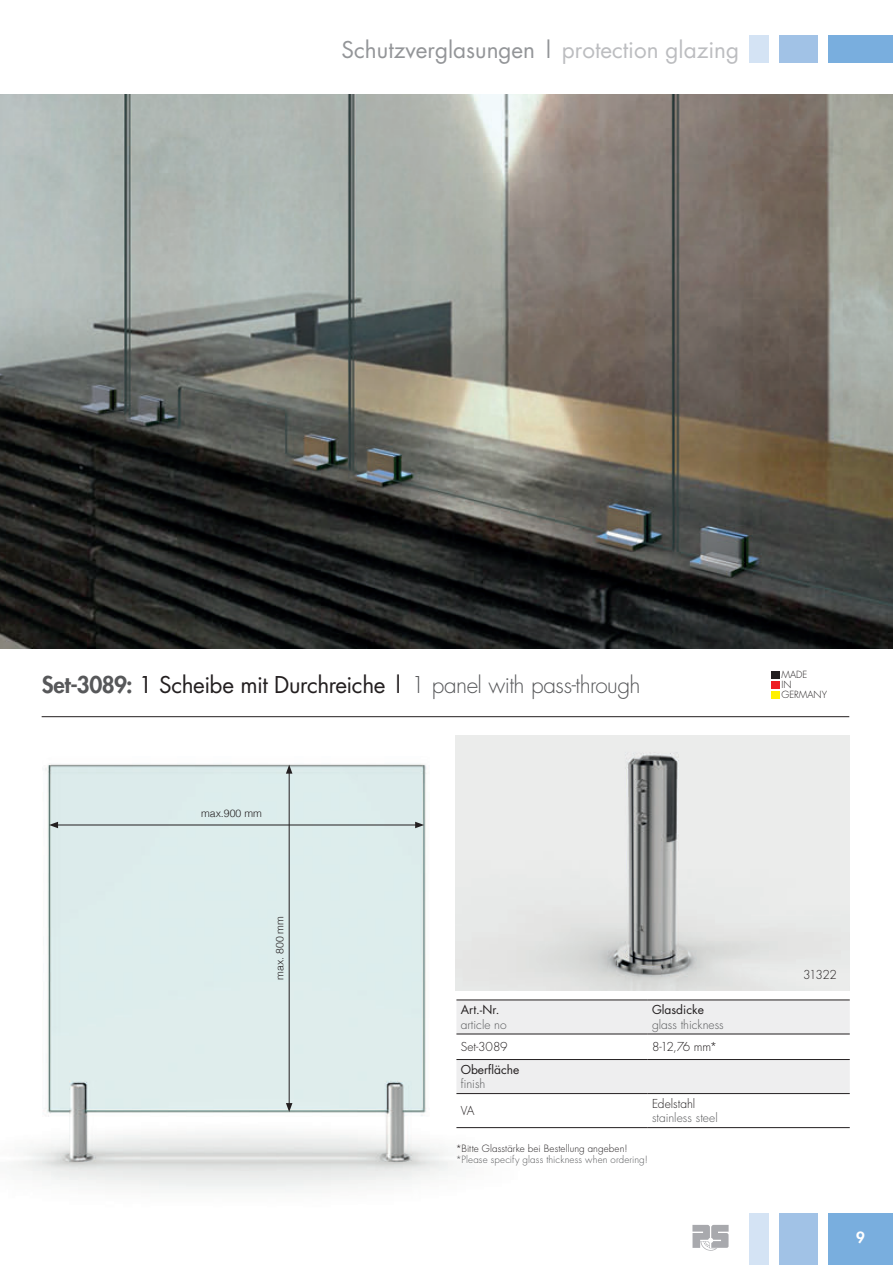
<style>
.page{position:relative;width:893px;height:1265px;background:#fff}
.page>*{position:absolute;margin:0;border:0;box-sizing:border-box;transform-origin:0 0}
.Fließtext{font:22.5px "Futura";letter-spacing:-.02em;color:#231f20}
.t1{font:22.5px "Futura";color:#939598}
.t2{font:800 15px "Futura";color:#fff}
.Fließtext-2{font:300 12px "Futura";color:#57585a}
.t3{font:12px "Futura";color:#231f20}
.Fließtext-3{font:300 12px "Futura";letter-spacing:-.015em;color:#231f20}
.fließtext_2{font:300 12px "Futura";color:#231f20}
.t4{font:300 10.5px "Helvetica";color:#231f20}
.Fließtext-4{font:300 9.75px "Futura";letter-spacing:.015em;color:#57585a}
.Fließtext-5{font:300 9.75px "Futura";letter-spacing:.01em;color:#231f20}
.t5{font:300 9.6px/9.9px "Futura";color:#231f20}
.s1{color:#bcbdc0}
.s2{font-weight:800;color:#57585a}
.s3{font-weight:300;color:#57585a}
</style>
<div class="page">
<img style="left:18px;top:716px;width:536px;height:475px">
<hr style="left:56px;top:824px;width:362px;height:1px;background:#231f20">
<svg style="left:49px;top:821px;width:9px;height:7px"></svg>
<svg style="left:415px;top:821px;width:9px;height:7px"></svg>
<hr style="left:289px;top:771px;width:1px;height:334px;background:#231f20">
<svg style="left:286px;top:764px;width:6px;height:9px"></svg>
<svg style="left:286px;top:1102px;width:6px;height:9px"></svg>
<img style="left:456px;top:735px;width:393px;height:255px">
<div style="left:772px;top:671px;width:8px;height:7px;background:#231f20"></div>
<div style="left:772px;top:681px;width:8px;height:7px;background:#ee1d23"></div>
<div style="left:772px;top:691px;width:8px;height:7px;background:#fff101"></div>
<hr style="left:42px;top:716px;width:807px;height:1px;background:#231f20">
<img style="left:0;top:94px;width:893px;height:554px">
<div style="left:828px;top:35px;width:65px;height:28px;background:#79aede"></div>
<div style="left:780px;top:35px;width:38px;height:28px;background:#a1c2e6"></div>
<div style="left:750px;top:35px;width:19px;height:28px;background:#d4e3f4"></div>
<div style="left:828px;top:1213px;width:65px;height:51px;background:#79aede"></div>
<div style="left:780px;top:1213px;width:38px;height:51px;background:#a1c2e6"></div>
<div style="left:750px;top:1213px;width:19px;height:51px;background:#d4e3f4"></div>
<svg style="left:692px;top:1224px;width:37px;height:26px"></svg>
<svg style="left:456px;top:1000px;width:394px;height:95px"></svg>
<div style="left:456px;top:1093px;width:192px;height:34px;background:#fff"></div>
<hr style="left:456px;top:1126px;width:192px;height:1px;background:#231f20">
<hr style="left:648px;top:1126px;width:202px;height:1px;background:#231f20">
<hr style="left:456px;top:1092px;width:192px;height:1px;background:#231f20">
<hr style="left:456px;top:1033px;width:192px;height:1px;background:#231f20">
<hr style="left:648px;top:1033px;width:202px;height:1px;background:#231f20">
<hr style="left:456px;top:1058px;width:192px;height:1px;background:#231f20">
<hr style="left:648px;top:1058px;width:202px;height:1px;background:#231f20">
<hr style="left:648px;top:1092px;width:202px;height:1px;background:#231f20">
<hr style="left:456px;top:999px;width:192px;height:1px;background:#231f20">
<hr style="left:648px;top:999px;width:202px;height:1px;background:#231f20">
<p class="t1" style="left:342px;top:34px;width:399px">Schutzverglasungen | <span class="s1">protection glazing</span></p>
<p class="Fließtext" style="left:42px;top:668px;width:600px"><span class="s2">Set-3089:</span> 1 Scheibe mit Durchreiche | <span class="s3">1 panel with pass-through</span></p>
<p class="t4" style="left:201px;top:804px;width:62px">max.900 mm</p>
<p class="t4" style="left:271px;top:979px;width:65px;rotate:-90deg">max. 800 mm</p>
<p class="t3" style="left:461px;top:1001px;width:40px">Art.-Nr.</p>
<p class="Fließtext-2" style="left:461px;top:1016px;width:48px">article no</p>
<p class="t3" style="left:652px;top:1001px;width:53px">Glasdicke</p>
<p class="Fließtext-2" style="left:652px;top:1016px;width:73px">glass thickness</p>
<p class="fließtext_2" style="left:461px;top:1038px;width:48px">Set-3089</p>
<p class="Fließtext-3" style="left:652px;top:1038px;width:67px">8-12,76 mm*</p>
<p class="t3" style="left:461px;top:1061px;width:60px">Oberfläche</p>
<p class="Fließtext-2" style="left:461px;top:1076px;width:26px">finish</p>
<p class="Fließtext-3" style="left:461px;top:1102px;width:15px">VA</p>
<p class="Fließtext-3" style="left:652px;top:1095px;width:45px">Edelstahl</p>
<p class="Fließtext-2" style="left:652px;top:1109px;width:67px">stainless steel</p>
<p class="Fließtext-5" style="left:456px;top:1141px;width:173px">*Bitte Glasstärke bei Bestellung angeben!</p>
<p class="Fließtext-4" style="left:456px;top:1153px;width:194px">*Please specify glass thickness when ordering!</p>
<p class="t5" style="left:781px;top:670px;width:47px">MADE<br>IN<br>GERMANY</p>
<p class="Fließtext-3" style="left:803px;top:966px;width:35px">31322</p>
<p class="t2" style="left:856px;top:1227px;width:10px">9</p>
</div>
